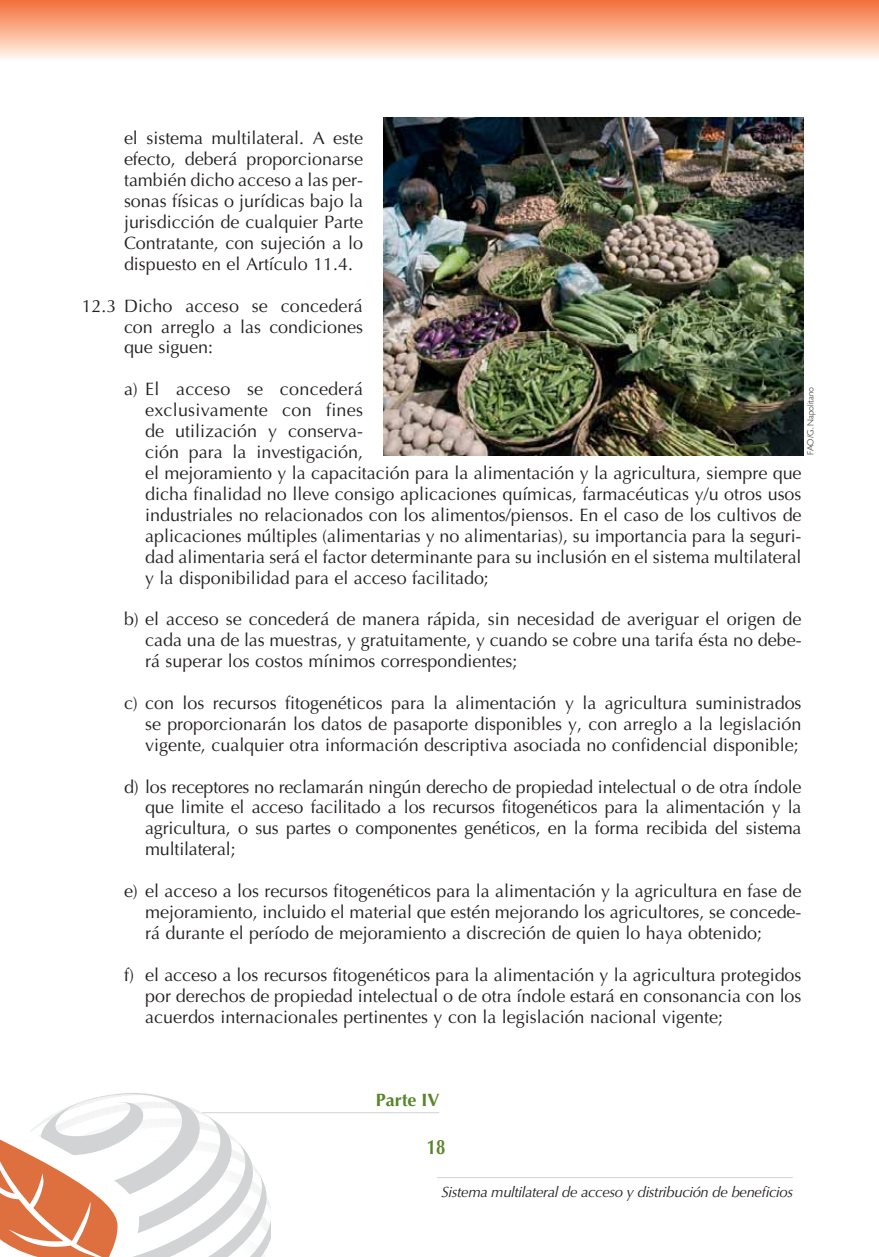
<style>
.page{position:relative;width:879px;height:1257px;background:#fff}
.page>*{position:absolute;margin:0;border:0;box-sizing:border-box;transform-origin:0 0}
.t1{font:700 20.85px "Optima";color:#588527;scale:.8 1}
.t2{font:17.85px/20.9px "Optima";color:#231f20;text-align:justify}
.t3{font:700 17.85px "Optima";color:#588527}
.t4{font:italic 15px "Optima";letter-spacing:-.025em;color:#231f20}
.t5{font:300 9px "Gill Sans";color:#231f20}
</style>
<div class="page">
<div style="left:0;top:0;width:879px;height:60px;background:linear-gradient(to bottom,#f36e36,#fff5eb)"></div>
<svg style="left:0;top:1093px;width:271px;height:164px"></svg>
<hr style="left:202px;top:1112px;width:237px;height:1px;background:#d1d3d4">
<hr style="left:437px;top:1177px;width:355px;height:1px;background:#d1d3d4">
<img style="left:384px;top:118px;width:419px;height:337px">
<p class="t2" style="left:124px;top:130px;width:240px">el sistema multilateral. A este efecto, deberá proporcionarse también dicho acceso a las per&shy;sonas físicas o jurídicas bajo la jurisdicción de cualquier Parte Contratante, con sujeción a lo dispuesto en el Artículo 11.4.</p>
<p class="t2" style="left:124px;top:297px;width:240px;text-indent:-42px">12.3 Dicho acceso se concederá con arreglo a las condiciones que siguen:</p>
<p class="t2" style="left:145px;top:380px;width:658px;text-align:left;text-indent:-21px">a) El acceso se concederá<br>exclusivamente con fines<br>de utilización y conserva-<br>ción para la investigación,<br>el mejoramiento y la capacitación para la alimentación y la agricultura, siempre que dicha finalidad no lleve consigo aplicaciones químicas, farmacéuticas y/u otros usos industriales no relacionados con los alimentos/piensos. En el caso de los cultivos de aplicaciones múltiples (alimentarias y no alimentarias), su importancia para la seguri&shy;dad alimentaria será el factor determinante para su inclusión en el sistema multilateral y la disponibilidad para el acceso facilitado;</p>
<p class="t2" style="left:145px;top:610px;width:658px;text-indent:-21px">b) el acceso se concederá de manera rápida, sin necesidad de averiguar el origen de cada una de las muestras, y gratuitamente, y cuando se cobre una tarifa ésta no debe&shy;rá superar los costos mínimos correspondientes;</p>
<p class="t2" style="left:145px;top:694px;width:658px;text-indent:-21px">c) con los recursos fitogenéticos para la alimentación y la agricultura suministrados se proporcionarán los datos de pasaporte disponibles y, con arreglo a la legislación vigente, cualquier otra información descriptiva asociada no confidencial disponible;</p>
<p class="t2" style="left:145px;top:778px;width:658px;text-indent:-21px">d) los receptores no reclamarán ningún derecho de propiedad intelectual o de otra índole que limite el acceso facilitado a los recursos fitogenéticos para la alimentación y la agricultura, o sus partes o componentes genéticos, en la forma recibida del sistema multilateral;</p>
<p class="t2" style="left:145px;top:882px;width:658px;text-indent:-21px">e) el acceso a los recursos fitogenéticos para la alimentación y la agricultura en fase de mejoramiento, incluido el material que estén mejorando los agricultores, se concede&shy;rá durante el período de mejoramiento a discreción de quien lo haya obtenido;</p>
<p class="t2" style="left:145px;top:966px;width:658px;text-indent:-21px">f) el acceso a los recursos fitogenéticos para la alimentación y la agricultura protegidos por derechos de propiedad intelectual o de otra índole estará en consonancia con los acuerdos internacionales pertinentes y con la legislación nacional vigente;</p>
<p class="t5" style="left:807px;top:455px;width:70px;rotate:-90deg">FAO/G. Napolitano</p>
<p class="t3" style="left:376px;top:1093px;width:65px">Parte IV</p>
<p class="t1" style="left:426px;top:1138px;width:25px">18</p>
<p class="t4" style="left:441px;top:1185px;width:353px">Sistema multilateral de acceso y distribución de beneficios</p>
</div>
